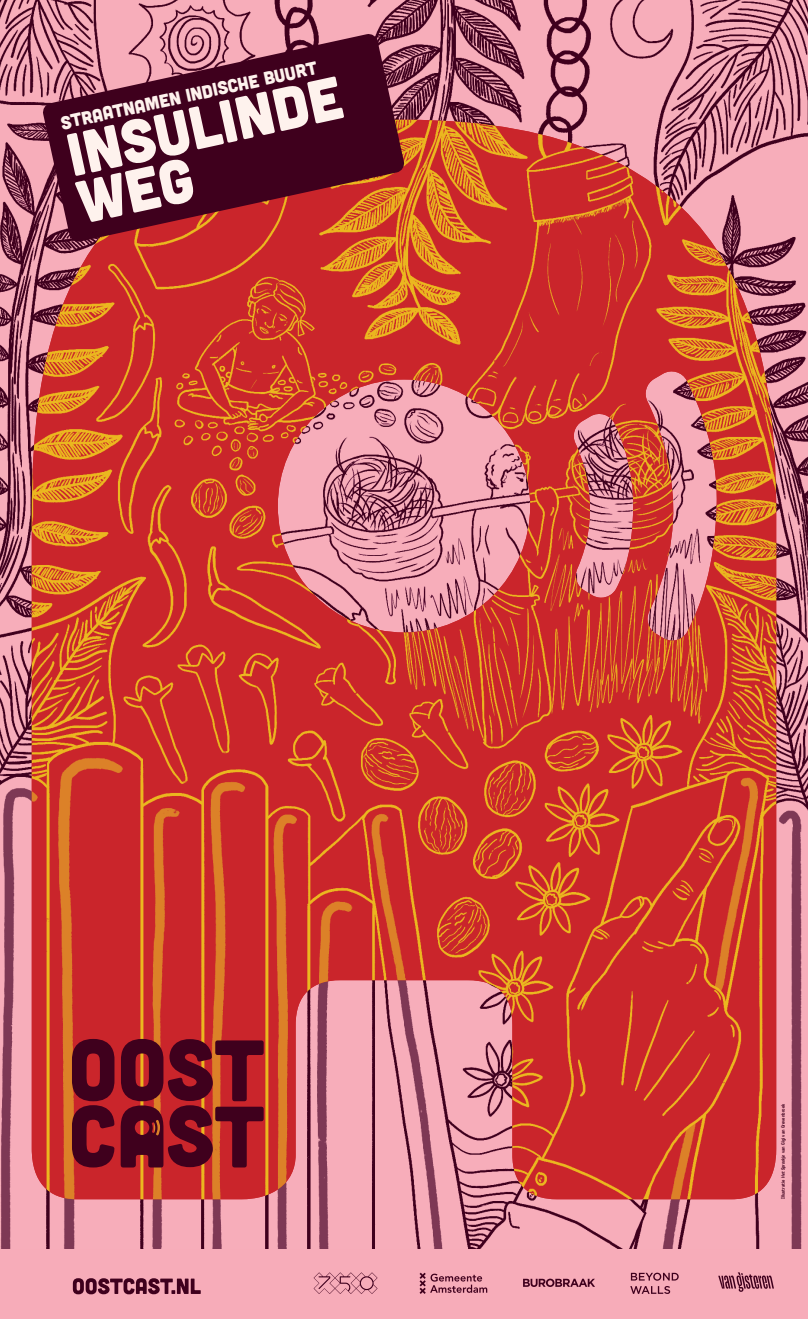
<style>
.page{position:relative;width:808px;height:1319px;background:#fff}
.page>*{position:absolute;margin:0;border:0;box-sizing:border-box;transform-origin:0 0}
.t1{font:62.76px/50.2px "Cubano";color:#fef2ed}
.t2{font:60.36px/48.7px "Cubano";color:#fef2ed}
.t3{font:19.62px "Cubano";color:#fef2ed}
.t4{font:18.36px "Cubano";color:#fef2ed}
.t5{font:600 4.8px "Katarine";color:#3f001d}
.s1{font-style:italic}
</style>
<div class="page">
<img style="left:0;top:0;width:808px;height:1249px">
<img style="left:32px;top:120px;width:744px;height:1078px">
<svg style="left:72px;top:1038px;width:192px;height:129px;background:#791322"></svg>
<div style="left:0;top:1249px;width:808px;height:69px;background:#f7acb9"></div>
<svg style="left:73px;top:1278px;width:128px;height:15px"></svg>
<svg style="left:523px;top:1278px;width:72px;height:8px"></svg>
<svg style="left:630px;top:1272px;width:49px;height:21px"></svg>
<svg style="left:718px;top:1272px;width:56px;height:19px"></svg>
<svg style="left:419px;top:1272px;width:68px;height:21px"></svg>
<svg style="left:314px;top:1272px;width:63px;height:21px"></svg>
<svg style="left:42px;top:33px;width:363px;height:209px;background:#722437"></svg>
<h3 class="t4" style="left:58px;top:111px;width:263px;rotate:-12deg">straatnamen indische buurt</h3>
<h2 class="t2" style="left:62px;top:129px;width:281px;rotate:-12deg">insulinde weg</h2>
<h1 class="t1" style="left:62px;top:127px;width:256px;rotate:-12deg">indische buurt</h1>
<h3 class="t3" style="left:58px;top:108px;width:132px;rotate:-12deg">straatnamen</h3>
<p class="t5" style="left:780px;top:1198px;width:97px;rotate:-90deg">Illustratie <span class="s1">Het Sprookje</span> van Gigi van Grevenbroek</p>
</div>
